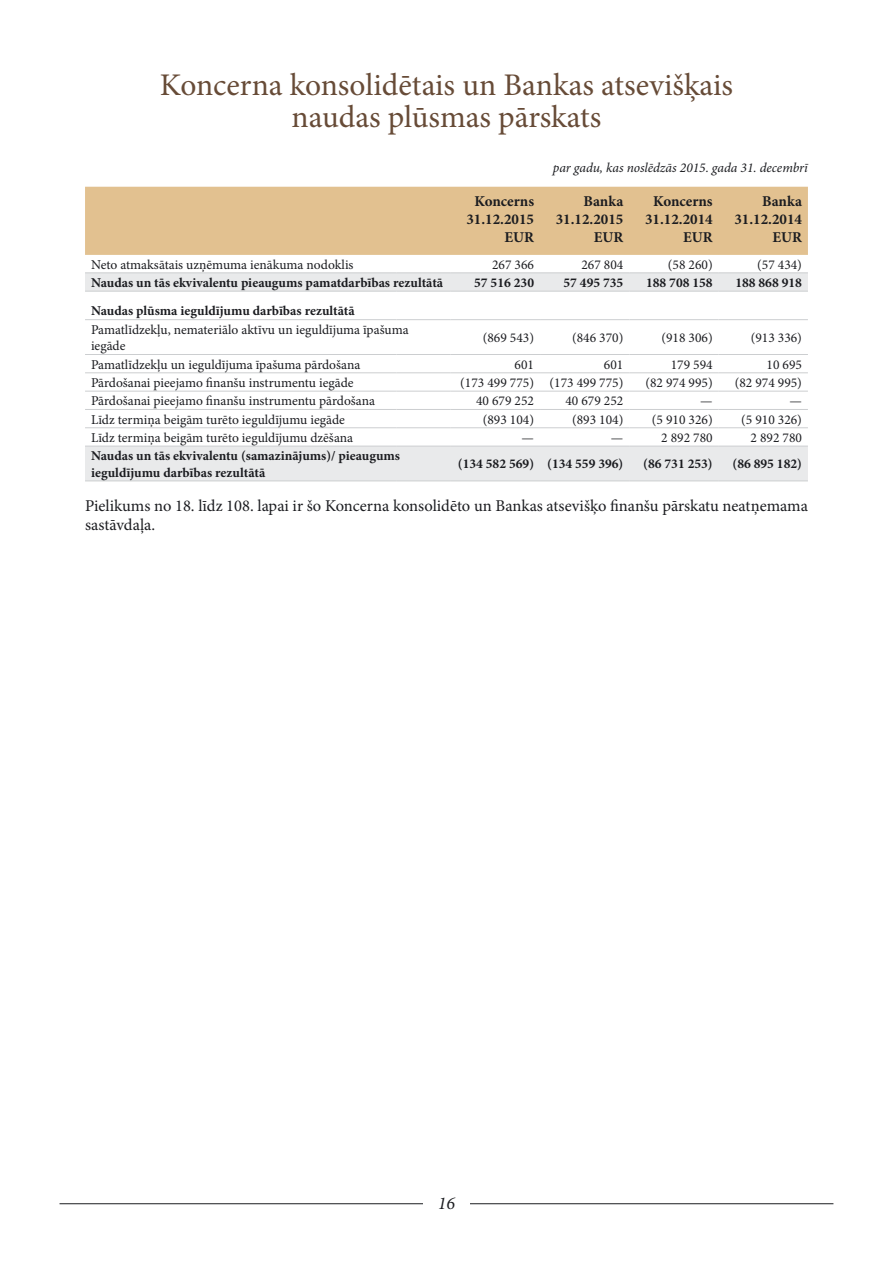
<style>
.page{position:relative;width:893px;height:1263px;background:#fff}
.page>*{position:absolute;margin:0;border:0;box-sizing:border-box;transform-origin:0 0}
.t1{font:31.5px/31.5px "Minion Pro";letter-spacing:-.005em;color:#674b37;text-align:center}
.t2{font:italic 18px "Minion Pro";color:#1b1c20}
.t3{font:16.5px/18.8px "Minion Pro";letter-spacing:-.005em;color:#1b1c20}
.t4{font:700 15px/18px "Minion Pro";color:#1b1c20;text-align:right}
.t5{font:13.5px/16.5px "Minion Pro";color:#1b1c20}
.t6{font:700 13.5px/16.5px "Minion Pro";color:#1b1c20}
.t7{font:italic 13.5px "Minion Pro";letter-spacing:-.005em;color:#1b1c20}
</style>
<div class="page">
<div style="left:85px;top:187px;width:723px;height:68px;background:#e2c190"></div>
<svg style="left:85px;top:273px;width:723px;height:207px"></svg>
<hr style="left:451px;top:319px;width:89px;height:1px;background:#ccced0">
<hr style="left:540px;top:319px;width:89px;height:1px;background:#ccced0">
<hr style="left:629px;top:319px;width:90px;height:1px;background:#ccced0">
<hr style="left:719px;top:319px;width:89px;height:1px;background:#ccced0">
<hr style="left:451px;top:354px;width:89px;height:1px;background:#ccced0">
<hr style="left:540px;top:354px;width:89px;height:1px;background:#ccced0">
<hr style="left:629px;top:354px;width:90px;height:1px;background:#ccced0">
<hr style="left:719px;top:354px;width:89px;height:1px;background:#ccced0">
<hr style="left:451px;top:372px;width:89px;height:1px;background:#ccced0">
<hr style="left:540px;top:372px;width:89px;height:1px;background:#ccced0">
<hr style="left:629px;top:372px;width:90px;height:1px;background:#ccced0">
<hr style="left:719px;top:372px;width:89px;height:1px;background:#ccced0">
<hr style="left:451px;top:391px;width:89px;height:1px;background:#ccced0">
<hr style="left:540px;top:391px;width:89px;height:1px;background:#ccced0">
<hr style="left:629px;top:391px;width:90px;height:1px;background:#ccced0">
<hr style="left:719px;top:391px;width:89px;height:1px;background:#ccced0">
<hr style="left:451px;top:409px;width:89px;height:1px;background:#ccced0">
<hr style="left:540px;top:409px;width:89px;height:1px;background:#ccced0">
<hr style="left:629px;top:409px;width:90px;height:1px;background:#ccced0">
<hr style="left:719px;top:409px;width:89px;height:1px;background:#ccced0">
<hr style="left:451px;top:427px;width:89px;height:1px;background:#ccced0">
<hr style="left:540px;top:427px;width:89px;height:1px;background:#ccced0">
<hr style="left:629px;top:427px;width:90px;height:1px;background:#ccced0">
<hr style="left:719px;top:427px;width:89px;height:1px;background:#ccced0">
<hr style="left:85px;top:319px;width:311px;height:1px;background:#ccced0">
<hr style="left:396px;top:319px;width:55px;height:1px;background:#ccced0">
<hr style="left:85px;top:354px;width:311px;height:1px;background:#ccced0">
<hr style="left:396px;top:354px;width:55px;height:1px;background:#ccced0">
<hr style="left:85px;top:372px;width:311px;height:1px;background:#ccced0">
<hr style="left:396px;top:372px;width:55px;height:1px;background:#ccced0">
<hr style="left:85px;top:391px;width:311px;height:1px;background:#ccced0">
<hr style="left:396px;top:391px;width:55px;height:1px;background:#ccced0">
<hr style="left:85px;top:409px;width:311px;height:1px;background:#ccced0">
<hr style="left:396px;top:409px;width:55px;height:1px;background:#ccced0">
<hr style="left:85px;top:427px;width:311px;height:1px;background:#ccced0">
<hr style="left:396px;top:427px;width:55px;height:1px;background:#ccced0">
<hr style="left:85px;top:272px;width:311px;height:1px;background:#ccced0">
<hr style="left:396px;top:272px;width:55px;height:1px;background:#ccced0">
<hr style="left:451px;top:272px;width:89px;height:1px;background:#ccced0">
<hr style="left:540px;top:272px;width:89px;height:1px;background:#ccced0">
<hr style="left:629px;top:272px;width:90px;height:1px;background:#ccced0">
<hr style="left:719px;top:272px;width:89px;height:1px;background:#ccced0">
<hr style="left:85px;top:291px;width:311px;height:1px;background:#ccced0">
<hr style="left:396px;top:291px;width:55px;height:1px;background:#ccced0">
<hr style="left:451px;top:291px;width:89px;height:1px;background:#ccced0">
<hr style="left:540px;top:291px;width:89px;height:1px;background:#ccced0">
<hr style="left:629px;top:291px;width:90px;height:1px;background:#ccced0">
<hr style="left:719px;top:291px;width:89px;height:1px;background:#ccced0">
<hr style="left:85px;top:446px;width:311px;height:1px;background:#ccced0">
<hr style="left:396px;top:446px;width:55px;height:1px;background:#ccced0">
<hr style="left:451px;top:446px;width:89px;height:1px;background:#ccced0">
<hr style="left:540px;top:446px;width:89px;height:1px;background:#ccced0">
<hr style="left:629px;top:446px;width:90px;height:1px;background:#ccced0">
<hr style="left:719px;top:446px;width:89px;height:1px;background:#ccced0">
<hr style="left:85px;top:480px;width:311px;height:1px;background:#ccced0">
<hr style="left:396px;top:480px;width:55px;height:1px;background:#ccced0">
<hr style="left:451px;top:480px;width:89px;height:1px;background:#ccced0">
<hr style="left:540px;top:480px;width:89px;height:1px;background:#ccced0">
<hr style="left:629px;top:480px;width:90px;height:1px;background:#ccced0">
<hr style="left:719px;top:480px;width:89px;height:1px;background:#ccced0">
<hr style="left:60px;top:1203px;width:773px;height:1px;background:#1b1c20">
<div style="left:423px;top:1201px;width:47px;height:5px;background:#fff"></div>
<h1 class="t1" style="left:160px;top:70px;width:575px">Koncerna konsolidētais un Bankas atsevišķais naudas plūsmas pārskats</h1>
<p class="t7" style="left:553px;top:159px;width:256px">par gadu, kas noslēdzās 2015. gada 31. decembrī</p>
<p class="t4" style="left:466px;top:192px;width:69px">Koncerns<br>31.12.2015<br>EUR</p>
<p class="t4" style="left:556px;top:192px;width:69px">Banka<br>31.12.2015<br>EUR</p>
<p class="t4" style="left:645px;top:192px;width:69px">Koncerns<br>31.12.2014<br>EUR</p>
<p class="t4" style="left:734px;top:192px;width:69px">Banka<br>31.12.2014<br>EUR</p>
<p class="t5" style="left:91px;top:256px;width:264px">Neto atmaksātais uzņēmuma ienākuma nodoklis</p>
<p class="t5" style="left:492px;top:256px;width:43px">267 366</p>
<p class="t5" style="left:581px;top:256px;width:43px">267 804</p>
<p class="t5" style="left:668px;top:256px;width:46px">(58 260)</p>
<p class="t5" style="left:757px;top:256px;width:46px">(57 434)</p>
<p class="t6" style="left:91px;top:274px;width:354px">Naudas un tās ekvivalentu pieaugums pamatdarbības rezultātā</p>
<p class="t6" style="left:474px;top:274px;width:61px">57 516 230</p>
<p class="t6" style="left:563px;top:274px;width:61px">57 495 735</p>
<p class="t6" style="left:646px;top:274px;width:68px">188 708 158</p>
<p class="t6" style="left:735px;top:274px;width:68px">188 868 918</p>
<p class="t6" style="left:91px;top:303px;width:265px">Naudas plūsma ieguldījumu darbības rezultātā</p>
<p class="t5" style="left:91px;top:321px;width:319px">Pamatlīdzekļu, nemateriālo aktīvu un ieguldījuma īpašuma iegāde</p>
<p class="t5" style="left:483px;top:329px;width:53px">(869 543)</p>
<p class="t5" style="left:572px;top:329px;width:53px">(846 370)</p>
<p class="t5" style="left:661px;top:329px;width:53px">(918 306)</p>
<p class="t5" style="left:751px;top:329px;width:53px">(913 336)</p>
<p class="t5" style="left:91px;top:356px;width:271px">Pamatlīdzekļu un ieguldījuma īpašuma pārdošana</p>
<p class="t5" style="left:515px;top:356px;width:21px">601</p>
<p class="t5" style="left:604px;top:356px;width:21px">601</p>
<p class="t5" style="left:671px;top:356px;width:43px">179 594</p>
<p class="t5" style="left:766px;top:356px;width:37px">10 695</p>
<p class="t5" style="left:91px;top:374px;width:264px">Pārdošanai pieejamo finanšu instrumentu iegāde</p>
<p class="t5" style="left:460px;top:374px;width:165px">(173 499 775) (173 499 775)</p>
<p class="t5" style="left:645px;top:374px;width:69px">(82 974 995)</p>
<p class="t5" style="left:735px;top:374px;width:69px">(82 974 995)</p>
<p class="t5" style="left:91px;top:393px;width:285px">Pārdošanai pieejamo finanšu instrumentu pārdošana</p>
<p class="t5" style="left:476px;top:393px;width:59px">40 679 252</p>
<p class="t5" style="left:565px;top:393px;width:59px">40 679 252</p>
<p class="t5" style="left:700px;top:393px;width:14px">—</p>
<p class="t5" style="left:789px;top:393px;width:14px">—</p>
<p class="t5" style="left:91px;top:411px;width:255px">Līdz termiņa beigām turēto ieguldījumu iegāde</p>
<p class="t5" style="left:483px;top:411px;width:53px">(893 104)</p>
<p class="t5" style="left:572px;top:411px;width:53px">(893 104)</p>
<p class="t5" style="left:652px;top:411px;width:62px">(5 910 326)</p>
<p class="t5" style="left:741px;top:411px;width:62px">(5 910 326)</p>
<p class="t5" style="left:91px;top:429px;width:264px">Līdz termiņa beigām turēto ieguldījumu dzēšana</p>
<p class="t5" style="left:522px;top:429px;width:14px">—</p>
<p class="t5" style="left:611px;top:429px;width:14px">—</p>
<p class="t5" style="left:661px;top:429px;width:53px">2 892 780</p>
<p class="t5" style="left:750px;top:429px;width:53px">2 892 780</p>
<p class="t6" style="left:91px;top:447px;width:311px">Naudas un tās ekvivalentu (samazinājums)/ pieaugums ieguldījumu darbības rezultātā</p>
<p class="t6" style="left:458px;top:456px;width:167px">(134 582 569) (134 559 396)</p>
<p class="t6" style="left:643px;top:456px;width:71px">(86 731 253)</p>
<p class="t6" style="left:733px;top:456px;width:71px">(86 895 182)</p>
<p class="t3" style="left:85px;top:496px;width:724px">Pielikums no 18. līdz 108. lapai ir šo Koncerna konsolidēto un Bankas atsevišķo finanšu pārskatu neatņemama sastāvdaļa.</p>
<h2 class="t2" style="left:438px;top:1190px;width:19px">16</h2>
</div>
